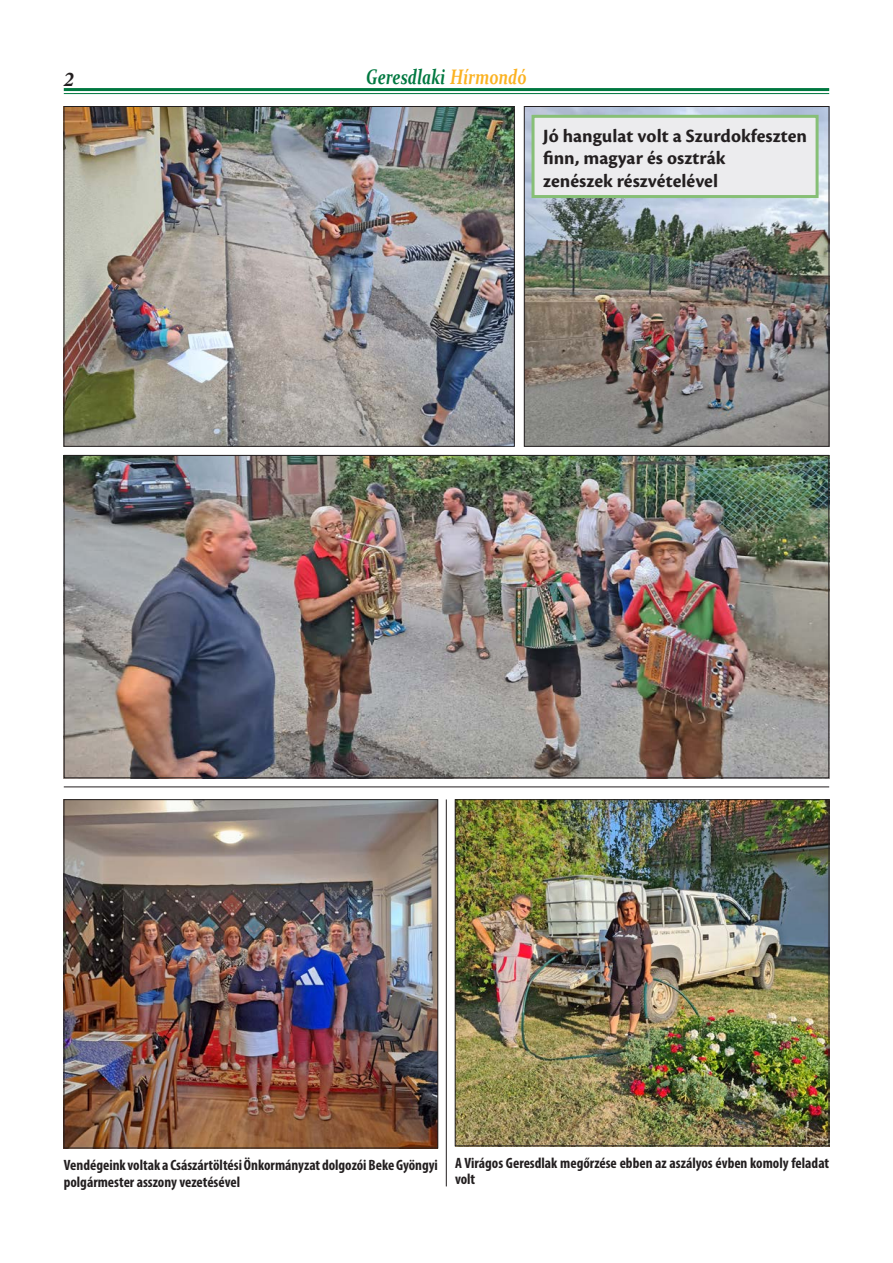
<style>
.page{position:relative;width:893px;height:1263px;background:#fff}
.page>*{position:absolute;margin:0;border:0;box-sizing:border-box;transform-origin:0 0}
.t1{font:italic 700 21px "Constantia";color:#007840;scale:.75 1}
.t2{font:italic 700 21px "Minion Pro";color:#231f20}
.Cím_1hasáb{font:700 19.5px/22.5px "Cronos Pro";letter-spacing:.005em;color:#231f20}
.Képaláírás{font:700 condensed 15px/16.5px "Myriad Pro";color:#231f20}
.s1{color:#fbb221}
</style>
<div class="page">
<hr style="left:64px;top:88px;width:765px;height:3px;background:#007840">
<hr style="left:64px;top:93px;width:765px;height:1px;background:#007840">
<img style="left:66px;top:108px;width:446px;height:336px">
<div style="left:64px;top:106px;width:450px;height:340px;border:1px solid #231f20"></div>
<img style="left:526px;top:108px;width:301px;height:336px">
<div style="left:524px;top:106px;width:305px;height:340px;border:1px solid #231f20"></div>
<img style="left:66px;top:457px;width:761px;height:319px">
<div style="left:533px;top:116px;width:284px;height:81px;background:#ececee"></div>
<div style="left:531px;top:115px;width:288px;height:83px;border:3px solid #87bf76"></div>
<hr style="left:64px;top:787px;width:765px;height:1px;background:#231f20">
<img style="left:66px;top:801px;width:370px;height:345px">
<div style="left:64px;top:799px;width:374px;height:349px;border:1px solid #231f20"></div>
<img style="left:457px;top:801px;width:370px;height:343px">
<div style="left:455px;top:799px;width:374px;height:347px;border:1px solid #231f20"></div>
<hr style="left:446px;top:799px;width:1px;height:387px;background:#231f20">
<h1 class="t2" style="left:64px;top:64px;width:12px">2</h1>
<h1 class="t1" style="left:366px;top:62px;width:215px">Geresdlaki <span class="s1">Hírmondó</span></h1>
<p class="Cím_1hasáb" style="left:543px;top:125px;width:266px">Jó hangulat volt a Szurdokfeszten finn, magyar és osztrák<br>zenészek részvételével</p>
<p class="Képaláírás" style="left:64px;top:1156px;width:376px">Vendégeink voltak a Császártöltési Önkormányzat dolgozói Beke Gyöngyi polgármester asszony vezetésével</p>
<p class="Képaláírás" style="left:455px;top:1154px;width:376px">A Virágos Geresdlak megőrzése ebben az aszályos évben komoly feladat volt</p>
</div>
